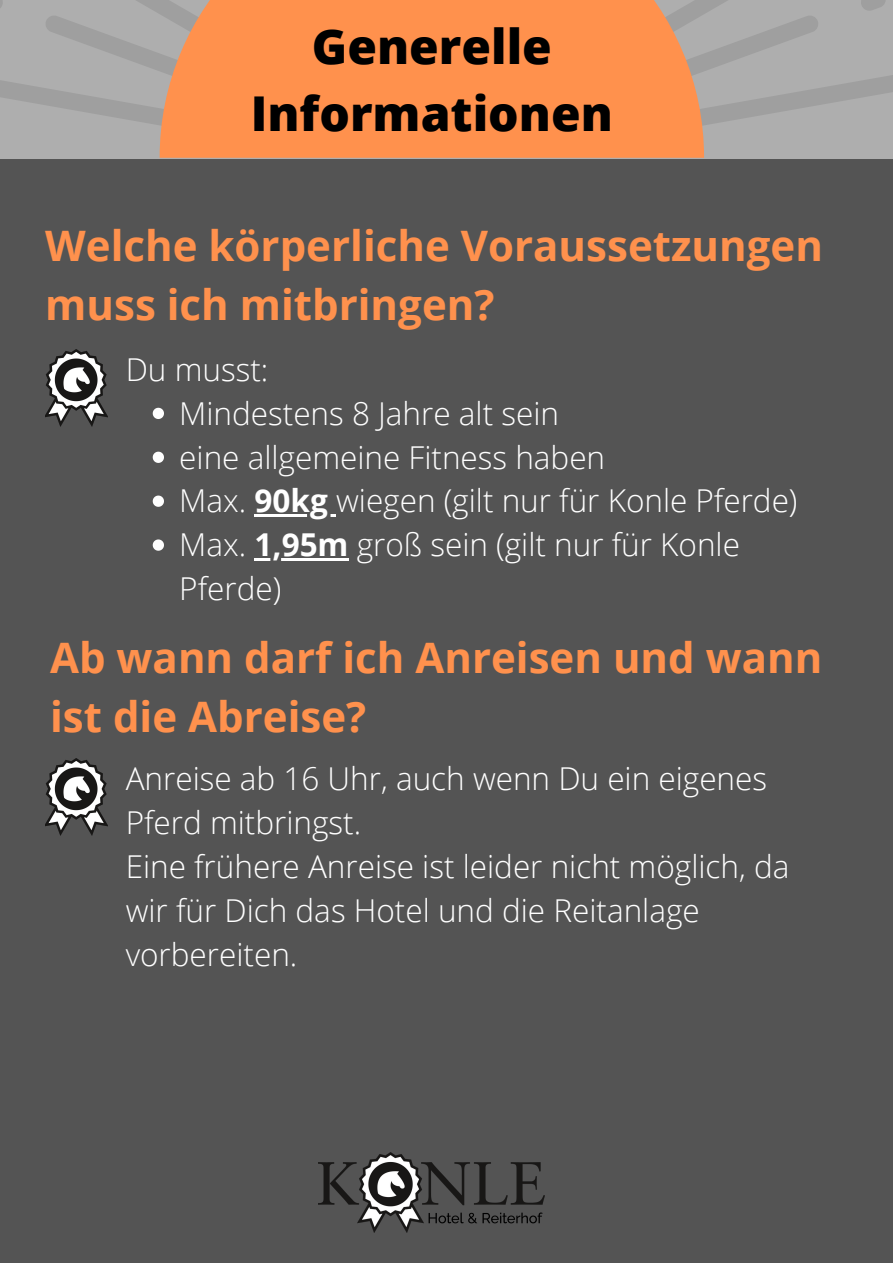
<style>
.page{position:relative;width:893px;height:1263px;background:#545454}
.page>*{position:absolute;margin:0;border:0;box-sizing:border-box;transform-origin:0 0}
.t1{font:800 48px/67px "Open Sans";color:#000;text-align:center}
.t2{font:700 42px/58.5px "Open Sans";color:#ff914d}
.t3{font:300 31.5px/43.9px "Open Sans";color:#fff}
.s1{font-weight:700}
</style>
<div class="page">
<img style="left:319px;top:1152px;width:226px;height:81px">
<img style="left:45px;top:350px;width:63px;height:77px">
<div style="left:0;top:0;width:893px;height:158px;background:#aeaeae"></div>
<svg style="left:0;top:0;width:160px;height:125px"></svg>
<svg style="left:704px;top:0;width:189px;height:125px"></svg>
<div style="left:160px;top:0;width:544px;height:158px;background:#ff914d"></div>
<svg style="left:153px;top:408px;width:11px;height:11px"></svg>
<svg style="left:153px;top:452px;width:11px;height:11px"></svg>
<svg style="left:153px;top:495px;width:11px;height:12px"></svg>
<hr style="left:254px;top:514px;width:82px;height:3px;background:#fff">
<svg style="left:153px;top:539px;width:11px;height:12px"></svg>
<hr style="left:254px;top:558px;width:95px;height:3px;background:#fff">
<img style="left:45px;top:759px;width:63px;height:77px">
<h1 class="t1" style="left:251px;top:12px;width:364px">Generelle<br>Informationen</h1>
<h2 class="t2" style="left:45px;top:216px;width:779px">Welche körperliche Voraussetzungen muss ich mitbringen?</h2>
<p class="t3" style="left:126px;top:347px;width:144px">Du musst:</p>
<p class="t3" style="left:179px;top:390px;width:620px">Mindestens 8 Jahre alt sein<br>eine allgemeine Fitness haben<br>Max. <span class="s1">90kg</span> wiegen (gilt nur für Konle Pferde)<br>Max. <span class="s1">1,95m</span> groß sein (gilt nur für Konle<br>Pferde)</p>
<h2 class="t2" style="left:50px;top:628px;width:773px">Ab wann darf ich Anreisen und wann ist die Abreise?</h2>
<p class="t3" style="left:126px;top:756px;width:665px">Anreise ab 16 Uhr, auch wenn Du ein eigenes<br>Pferd mitbringst.<br>Eine frühere Anreise ist leider nicht möglich, da wir für Dich das Hotel und die Reitanlage vorbereiten.</p>
</div>
